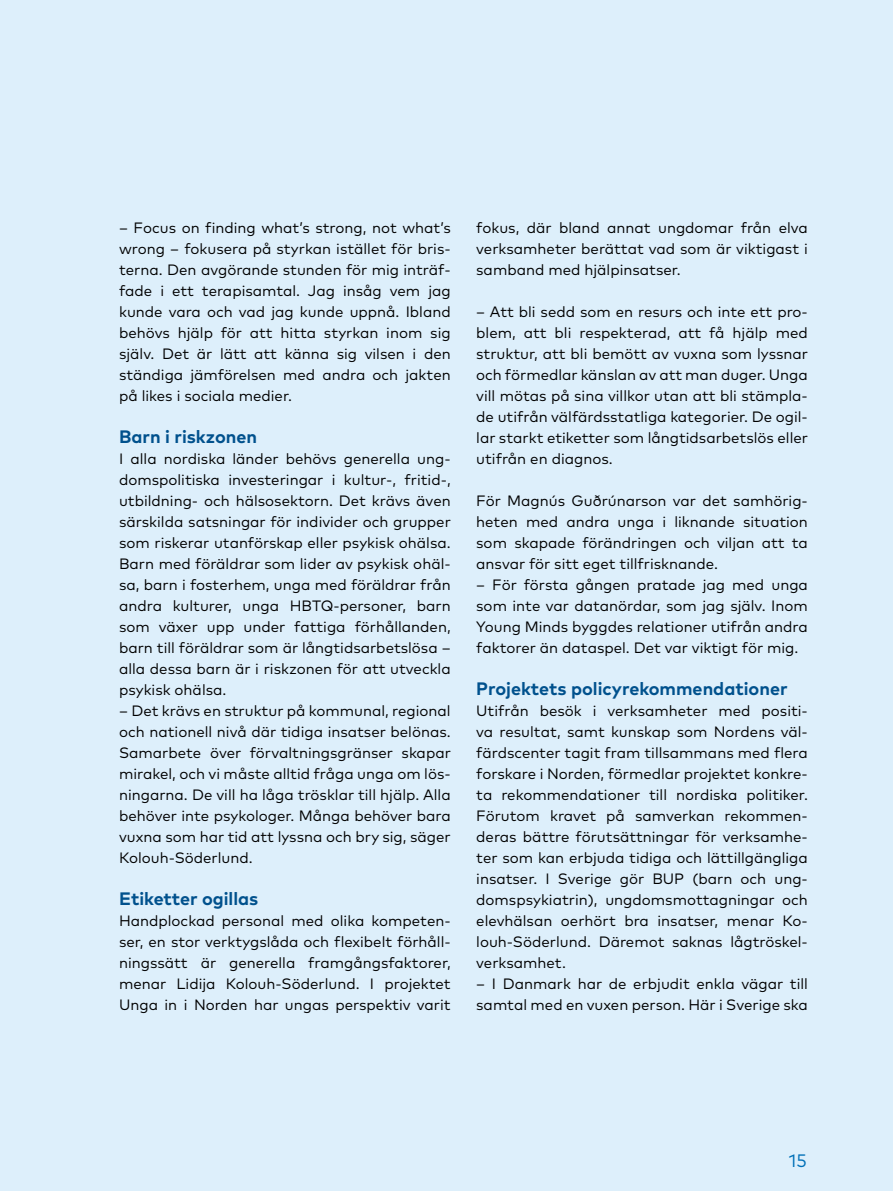
<style>
.page{position:relative;width:893px;height:1191px;background:#ddeffb}
.page>*{position:absolute;margin:0;border:0;box-sizing:border-box;transform-origin:0 0}
.t1{font:700 18px "Mark Pro";color:#00518d}
.t2{font:18px "Mark Pro";color:#0070b7}
.t3{font:15px/21px "Mark Pro";color:#000;text-align:justify}
</style>
<div class="page">
<p class="t3" style="left:119px;top:216px;width:333px">– Focus on finding what’s strong, not what’s wrong – fokusera på styrkan istället för bris&shy;terna. Den avgörande stunden för mig inträf&shy;fade i ett terapisamtal. Jag insåg vem jag kunde vara och vad jag kunde uppnå. Ibland behövs hjälp för att hitta styrkan inom sig själv. Det är lätt att känna sig vilsen i den ständiga jämförelsen med andra och jakten på likes i sociala medier.</p>
<p class="t1" style="left:119px;top:423px;width:140px">Barn i riskzonen</p>
<p class="t3" style="left:119px;top:447px;width:333px">I alla nordiska länder behövs generella ung&shy;domspolitiska investeringar i kultur-, fritid-, utbildning- och hälsosektorn. Det krävs även särskilda satsningar för individer och grupper som riskerar utanförskap eller psykisk ohälsa.<br>Barn med föräldrar som lider av psykisk ohäl&shy;sa, barn i fosterhem, unga med föräldrar från andra kulturer, unga HBTQ-personer, barn som växer upp under fattiga förhållanden, barn till föräldrar som är långtidsarbetslösa – alla dessa barn är i riskzonen för att utveckla psykisk ohälsa.</p>
<p class="t3" style="left:119px;top:699px;width:333px">– Det krävs en struktur på kommunal, regional och nationell nivå där tidiga insatser belönas.<br>Samarbete över förvaltningsgränser skapar mirakel, och vi måste alltid fråga unga om lös&shy;ningarna. De vill ha låga trösklar till hjälp. Alla behöver inte psykologer. Många behöver bara vuxna som har tid att lyssna och bry sig, säger Kolouh-Söderlund.</p>
<p class="t1" style="left:119px;top:885px;width:141px">Etiketter ogillas</p>
<p class="t3" style="left:119px;top:909px;width:333px">Handplockad personal med olika kompeten&shy;ser, en stor verktygslåda och flexibelt förhåll&shy;ningssätt är generella framgångsfaktorer, menar Lidija Kolouh-Söderlund. I projektet Unga in i Norden har ungas perspektiv varit</p>
<p class="t3" style="left:476px;top:216px;width:333px">fokus, där bland annat ungdomar från elva verksamheter berättat vad som är viktigast i samband med hjälpinsatser.</p>
<p class="t3" style="left:476px;top:300px;width:333px">– Att bli sedd som en resurs och inte ett pro&shy;blem, att bli respekterad, att få hjälp med struktur, att bli bemött av vuxna som lyssnar och förmedlar känslan av att man duger. Unga vill mötas på sina villkor utan att bli stämpla&shy;de utifrån välfärdsstatliga kategorier. De ogil&shy;lar starkt etiketter som långtidsarbetslös eller utifrån en diagnos.</p>
<p class="t3" style="left:476px;top:489px;width:333px">För Magnús Guðrúnarson var det samhörig&shy;heten med andra unga i liknande situation som skapade förändringen och viljan att ta ansvar för sitt eget tillfrisknande.</p>
<p class="t3" style="left:476px;top:573px;width:333px">– För första gången pratade jag med unga som inte var datanördar, som jag själv. Inom Young Minds byggdes relationer utifrån andra faktorer än dataspel. Det var viktigt för mig.</p>
<p class="t1" style="left:476px;top:675px;width:313px">Projektets policyrekommendationer</p>
<p class="t3" style="left:476px;top:699px;width:333px">Utifrån besök i verksamheter med positi&shy;va resultat, samt kunskap som Nordens väl&shy;färdscenter tagit fram tillsammans med flera forskare i Norden, förmedlar projektet konkre&shy;ta rekommendationer till nordiska politiker.<br>Förutom kravet på samverkan rekommen&shy;deras bättre förutsättningar för verksamhe&shy;ter som kan erbjuda tidiga och lättillgängliga insatser. I Sverige gör BUP (barn och ung&shy;domspsykiatrin), ungdomsmottagningar och elevhälsan oerhört bra insatser, menar Ko&shy;louh-Söderlund. Däremot saknas lågtröskel&shy;verksamhet.</p>
<p class="t3" style="left:476px;top:972px;width:333px">– I Danmark har de erbjudit enkla vägar till samtal med en vuxen person. Här i Sverige ska</p>
<p class="t2" style="left:789px;top:1146px;width:20px">15</p>
</div>
